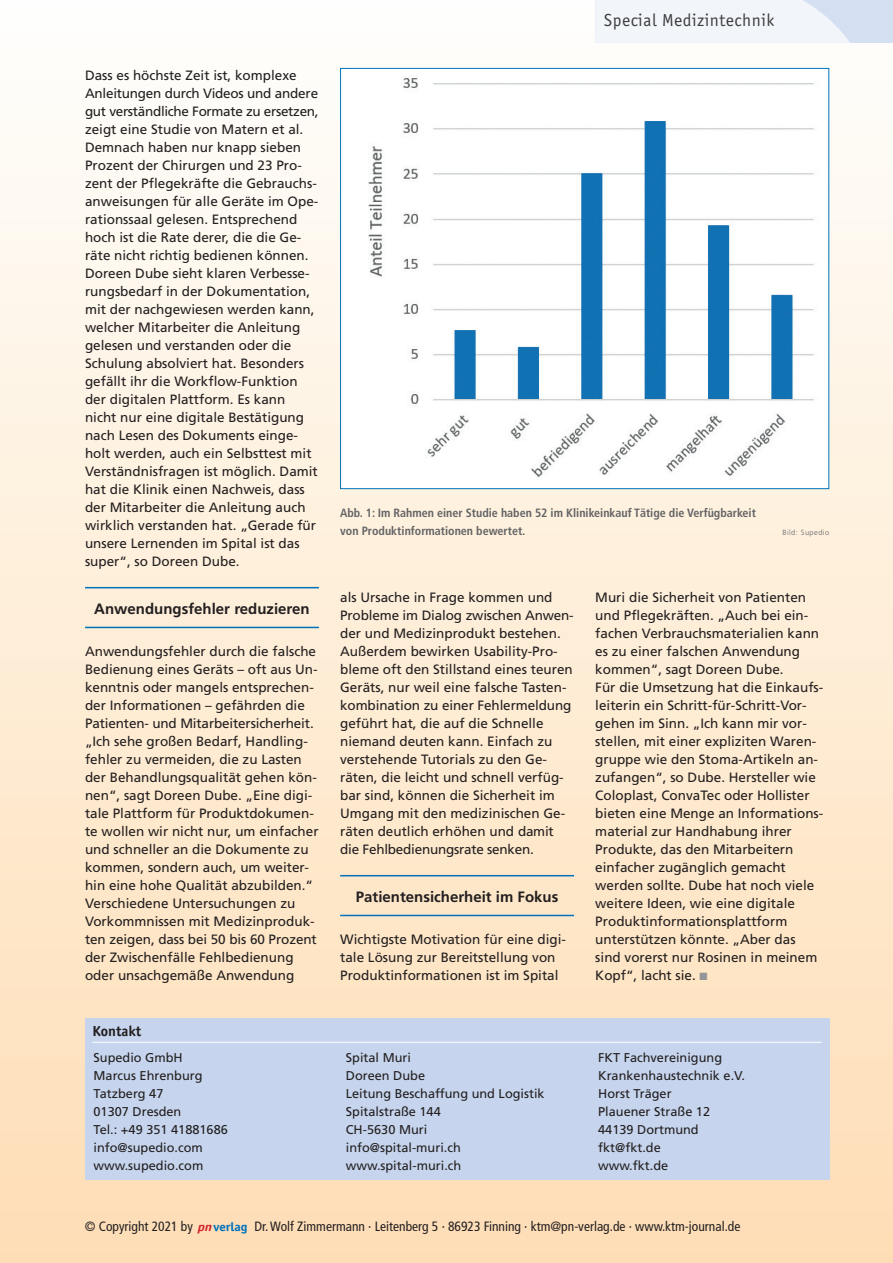
<style>
.page{position:relative;width:893px;height:1263px;background:#fff}
.page>*{position:absolute;margin:0;border:0;box-sizing:border-box;transform-origin:0 0}
.t1{font:18px "Officina Sans";letter-spacing:.03em;color:#3e3e3f}
.t2{font:700 15px "Frutiger";color:#231f20}
.t3{font:700 15px "Officina Sans";color:#231f20}
.t4{font:13.5px/18px "Frutiger";color:#231f20}
.t5{font:condensed 13.5px "Frutiger";color:#231f20}
.t6{font:12.75px/18px "Frutiger";color:#231f20}
.t7{font:700 condensed 12px/18px "Frutiger";color:#636366}
.t8{font:300 7.5px "Frutiger";letter-spacing:.055em;color:#636366}
.s1{color:#939598}
.s2{font-family:"Officina Sans";font-weight:700;font-style:italic;font-stretch:normal;font-size:12.6px;color:#d1232a}
.s3{font-family:"Officina Sans";font-weight:700;font-stretch:normal;font-size:12.6px;color:#0072bc}
</style>
<div class="page">
<div style="left:0;top:0;width:893px;height:1263px;background:linear-gradient(to bottom,#fbfdfc,#feddb5)"></div>
<div style="left:595px;top:0;width:298px;height:43px;background:#d4e0f1"></div>
<svg style="left:595px;top:0;width:255px;height:43px;background:#eff3f9"></svg>
<hr style="left:340px;top:875px;width:234px;height:1px;background:#0072bc">
<hr style="left:340px;top:915px;width:234px;height:1px;background:#0072bc">
<div style="left:85px;top:1018px;width:744px;height:161px;background:#c6d5ed"></div>
<hr style="left:93px;top:1042px;width:729px;height:1px;background:#fff">
<hr style="left:85px;top:587px;width:234px;height:1px;background:#0072bc">
<hr style="left:85px;top:627px;width:234px;height:1px;background:#0072bc">
<img style="left:351px;top:70px;width:476px;height:417px">
<p class="t4" style="left:85px;top:67px;width:235px">Dass es höchste Zeit ist, komplexe Anleitungen durch Videos und andere gut verständliche Formate zu ersetzen, zeigt eine Studie von Matern et al.<br>Demnach haben nur knapp sieben Prozent der Chirurgen und 23 Pro&shy;zent der Pflegekräfte die Gebrauchs&shy;anweisungen für alle Ge räte im Ope&shy;rationssaal gelesen. Entsprechend hoch ist die Rate derer, die die Ge - räte nicht richtig bedienen können.<br>Doreen Dube sieht klaren Verbesse&shy;rungsbedarf in der Dokumentation, mit der nachgewiesen werden kann, welcher Mitarbeiter die Anleitung gelesen und verstanden oder die Schulung absolviert hat. Besonders gefällt ihr die Workflow-Funktion der digitalen Plattform. Es kann nicht nur eine digitale Bestätigung nach Lesen des Dokuments einge&shy;holt werden, auch ein Selbsttest mit Verständnisfragen ist möglich. Damit hat die Klinik einen Nachweis, dass der Mitarbeiter die Anleitung auch wirklich verstanden hat. „Gerade für unsere Lernenden im Spital ist das super“, so Doreen Dube.</p>
<p class="t2" style="left:94px;top:600px;width:217px">Anwendungsfehler reduzieren</p>
<p class="t4" style="left:85px;top:643px;width:235px">Anwendungsfehler durch die falsche Bedienung eines Geräts – oft aus Un - kenntnis oder mangels entsprechen&shy;der Informationen – gefährden die Patienten- und Mitarbeitersicherheit. „Ich sehe großen Bedarf, Handling&shy;fehler zu vermeiden, die zu Lasten der Behandlungsqualität gehen kön&shy;nen“, sagt Doreen Dube. „Eine digi&shy;tale Plattform für Produktdokumen&shy;te wollen wir nicht nur, um einfacher und schneller an die Dokumente zu kommen, sondern auch, um weiter&shy;hin eine hohe Qualität abzubilden.“ Verschiedene Untersuchungen zu Vorkommnissen mit Medizinproduk&shy;ten zeigen, dass bei 50 bis 60 Prozent der Zwischenfälle Fehlbedienung oder unsachgemäße Anwendung</p>
<p class="t3" style="left:93px;top:1025px;width:50px">Kontakt</p>
<h1 class="t1" style="left:604px;top:13px;width:172px">Special Medizintechnik</h1>
<p class="t7" style="left:340px;top:503px;width:417px">Abb. 1: Im Rahmen einer Studie haben 52 im Klinikeinkauf Tätige die Verfügbarkeit von Produktinformationen bewertet.</p>
<p class="t8" style="left:782px;top:528px;width:48px">Bild: Supedio</p>
<p class="t4" style="left:340px;top:589px;width:235px">als Ursache in Frage kommen und Probleme im Dialog zwischen An wen - der und Medizinprodukt be stehen.<br>Außerdem bewirken Usability-Pro&shy;bleme oft den Stillstand eines teuren Geräts, nur weil eine falsche Tasten&shy;kombination zu einer Fehlermeldung geführt hat, die auf die Schnelle niemand deuten kann. Einfach zu verstehende Tutorials zu den Ge - räten, die leicht und schnell verfüg&shy;bar sind, können die Sicherheit im Umgang mit den medizinischen Ge - räten deutlich erhöhen und damit die Fehlbedienungsrate senken.</p>
<p class="t2" style="left:356px;top:888px;width:204px">Patientensicherheit im Fokus</p>
<p class="t4" style="left:340px;top:931px;width:227px">Wichtigste Motivation für eine digi&shy;tale Lösung zur Bereitstellung von<br>Produktinformationen ist im Spital</p>
<p class="t4" style="left:595px;top:589px;width:230px">Muri die Sicherheit von Patienten und Pflegekräften. „Auch bei ein - fachen Verbrauchsmaterialien kann es zu einer falschen Anwendung kommen“, sagt Doreen Dube.<br>Für die Umsetzung hat die Einkaufs&shy;leiterin ein Schritt-für-Schritt-Vor - gehen im Sinn. „Ich kann mir vor - stellen, mit einer expliziten Waren&shy;gruppe wie den Stoma-Artikeln an - zufangen“, so Dube. Hersteller wie Coloplast, ConvaTec oder Hollister bieten eine Menge an Informations&shy;material zur Handhabung ihrer Produkte, das den Mitarbeitern einfacher zugänglich gemacht werden sollte. Dube hat noch viele weitere Ideen, wie eine digitale Produktinforma tionsplattform unterstützen könnte. „Aber das sind vorerst nur Rosinen in meinem Kopf“, lacht sie. <span class="s1">■</span></p>
<p class="t6" style="left:94px;top:1048px;width:136px">Supedio GmbH<br>Marcus Ehrenburg<br>Tatzberg 47<br>01307 Dresden<br>Tel.: +49 351 41881686 info@supedio.com www.supedio.com</p>
<p class="t6" style="left:346px;top:1048px;width:200px">Spital Muri<br>Doreen Dube<br>Leitung Beschaffung und Logistik<br>Spitalstraße 144<br>CH-5630 Muri info@spital-muri.ch www.spital-muri.ch</p>
<p class="t6" style="left:598px;top:1048px;width:148px">FKT Fachvereinigung<br>Krankenhaustechnik e.V.<br>Horst Träger<br>Plauener Straße 12<br>44139 Dortmund fkt@fkt.de<br>www.fkt.de</p>
<p class="t5" style="left:85px;top:1218px;width:164px">© Copyright 2021 by <span class="s2">pn</span><span class="s3">verlag</span></p>
<p class="t5" style="left:254px;top:1218px;width:487px">Dr. Wolf Zimmermann · Leitenberg 5 · 86923 Finning · ktm@pn-verlag.de · www.ktm-journal.de</p>
</div>
